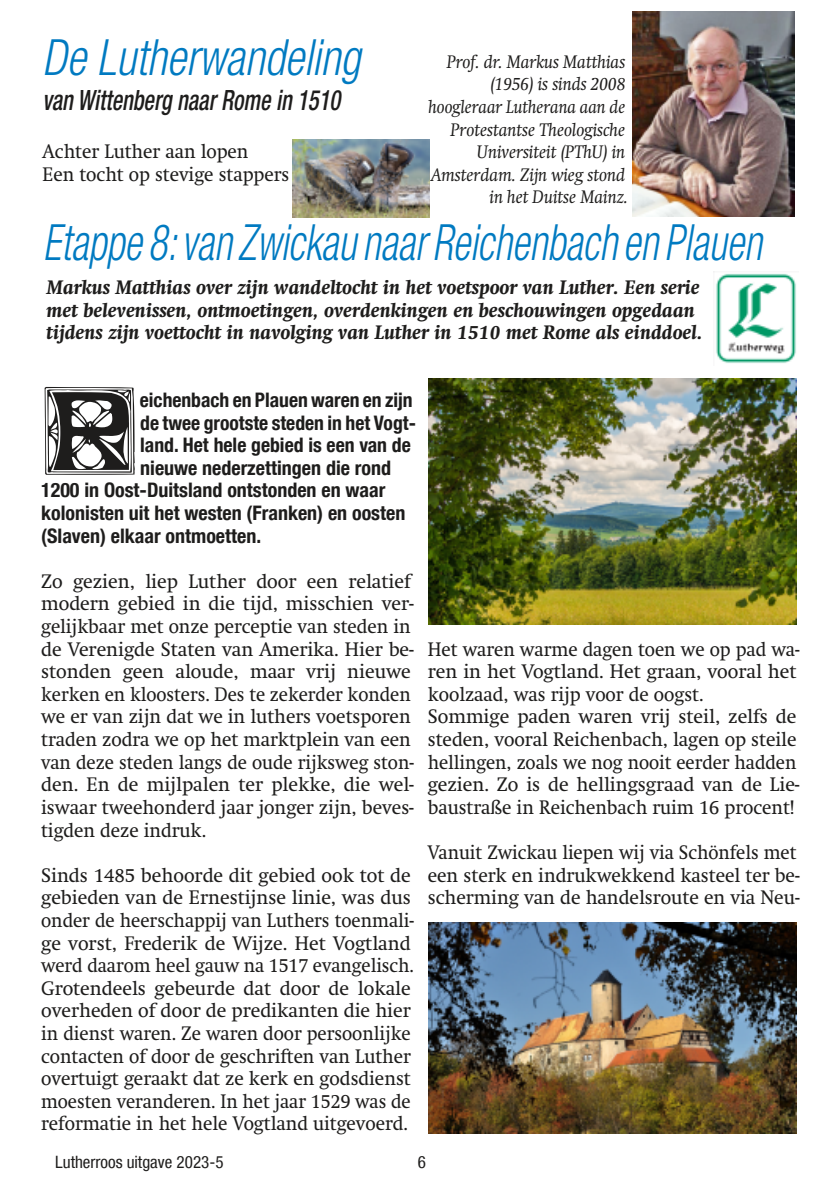
<style>
.page{position:relative;width:840px;height:1191px;background:#fff}
.page>*{position:absolute;margin:0;border:0;box-sizing:border-box;transform-origin:0 0}
.t1{font:87.8px "Varah Caps";color:#1e1d1c}
.t2{font:italic 300 condensed 50px "Helvetica Neue LT Com";color:#007ac1;scale:.81 1}
.t3{font:italic 300 condensed 50px "Helvetica Neue LT Com";color:#007ac1;scale:.9 1}
.t4{font:italic 500 condensed 28px "Helvetica Neue LT Com";color:#1e1d1c;scale:.8 1}
.t5{font:700 condensed 20px "Helvetica Neue LT Com";color:#1e1d1c}
.t6{font:19.4px/22.6px "Swift";color:#1e1d1c}
.t7{font:19.4px/22.6px "Swift";color:#1e1d1c;scale:.94 1}
.t8{font:italic 800 19.4px/22.6px "Swift";color:#1e1d1c;scale:.95 1}
.t9{font:19.4px/22.6px "Swift";color:#1e1d1c;scale:.93 1}
.t10{font:19.4px/22.6px "Swift";color:#1e1d1c;scale:.95 1}
.t11{font:italic 18px/22.6px "Swift";color:#1e1d1c;text-align:right;scale:.95 1}
.t12{font:condensed 17px "Helvetica Neue LT Com";color:#1e1d1c}
</style>
<div class="page">
<img style="left:632px;top:12px;width:162px;height:205px">
<img style="left:713px;top:271px;width:83px;height:92px">
<img style="left:293px;top:139px;width:136px;height:78px">
<img style="left:428px;top:379px;width:368px;height:245px">
<img style="left:428px;top:922px;width:368px;height:211px">
<h2 class="t3" style="left:43px;top:40px;width:355px">De Lutherwandeling</h2>
<h3 class="t4" style="left:43px;top:90px;width:373px">van Wittenberg naar Rome in 1510</h3>
<p class="t10" style="left:43px;top:142px;width:261px">Achter Luther aan lopen<br>Een tocht op stevige stappers</p>
<p class="t11" style="left:428px;top:52px;width:211px">Prof. dr. Markus Matthias (1956) is sinds 2008 hoogleraar Lutherana aan de<br>Protestantse Theologische<br>Universiteit (PThU) in<br>Amsterdam. Zijn wieg stond in het Duitse Mainz.</p>
<h2 class="t2" style="left:43px;top:224px;width:888px">Etappe 8:van Zwickau naar Reichenbach en Plauen</h2>
<p class="t8" style="left:46px;top:276px;width:691px">Markus Matthias over zijn wandeltocht in het voetspoor van Luther. Een serie met belevenissen, ontmoetingen, overdenkingen en beschouwingen opgedaan tijdens zijn voettocht in navolging van Luther in 1510 met Rome als einddoel.</p>
<h1 class="t1" style="left:40px;top:393px;width:100px">R</h1>
<p class="t5" style="left:140px;top:393px;width:274px">eichenbach en Plauen waren en zĳn</p>
<p class="t5" style="left:140px;top:415px;width:277px">de twee grootste steden in het Vogt-</p>
<p class="t5" style="left:140px;top:438px;width:272px">land. Het hele gebied is een van de</p>
<p class="t5" style="left:140px;top:460px;width:252px">nieuwe nederzettingen die rond</p>
<p class="t5" style="left:41px;top:483px;width:345px">1200 in Oost-Duitsland ontstonden en waar</p>
<p class="t5" style="left:41px;top:506px;width:365px">kolonisten uit het westen (Franken) en oosten</p>
<p class="t5" style="left:41px;top:528px;width:221px">(Slaven) elkaar ontmoetten.</p>
<p class="t6" style="left:41px;top:571px;width:374px">Zo gezien, liep Luther door een relatief modern gebied in die tijd, misschien ver&shy;gelijkbaar met onze perceptie van steden in de Verenigde Staten van Amerika. Hier be&shy;stonden geen aloude, maar vrij nieuwe kerken en kloosters. Des te zekerder konden we er van zijn dat we in luthers voetsporen traden zodra we op het marktplein van een van deze steden langs de oude rijksweg ston&shy;den. En de mijlpalen ter plekke, die wel&shy;iswaar tweehonderd jaar jonger zijn, beves&shy;tigden deze indruk.</p>
<p class="t6" style="left:41px;top:865px;width:374px">Sinds 1485 behoorde dit gebied ook tot de gebieden van de Ernestijnse linie, was dus onder de heerschappij van Luthers toenmali&shy;ge vorst, Frederik de Wijze. Het Vogtland werd daarom heel gauw na 1517 evangelisch.<br>Grotendeels gebeurde dat door de lokale overheden of door de predikanten die hier in dienst waren. Ze waren door persoonlijke contacten of door de geschriften van Luther overtuigt geraakt dat ze kerk en godsdienst moesten veranderen. In het jaar 1529 was de reformatie in het hele Vogtland uitgevoerd.</p>
<p class="t7" style="left:427px;top:639px;width:397px">Het waren warme dagen toen we op pad wa&shy;ren in het Vogtland. Het graan, vooral het koolzaad, was rijp voor de oogst.<br>Sommige paden waren vrij steil, zelfs de steden, vooral Reichenbach, lagen op steile hellingen, zoals we nog nooit eerder hadden gezien. Zo is de hellingsgraad van de Lie&shy;baustraße in Reichenbach ruim 16 procent!</p>
<p class="t9" style="left:427px;top:842px;width:401px">Vanuit Zwickau liepen wij via Schönfels met een sterk en indrukwekkend kasteel ter be&shy;scherming van de handelsroute en via Neu-</p>
<p class="t12" style="left:55px;top:1155px;width:170px">Lutherroos uitgave 2023-5</p>
<p class="t12" style="left:417px;top:1155px;width:10px">6</p>
</div>
